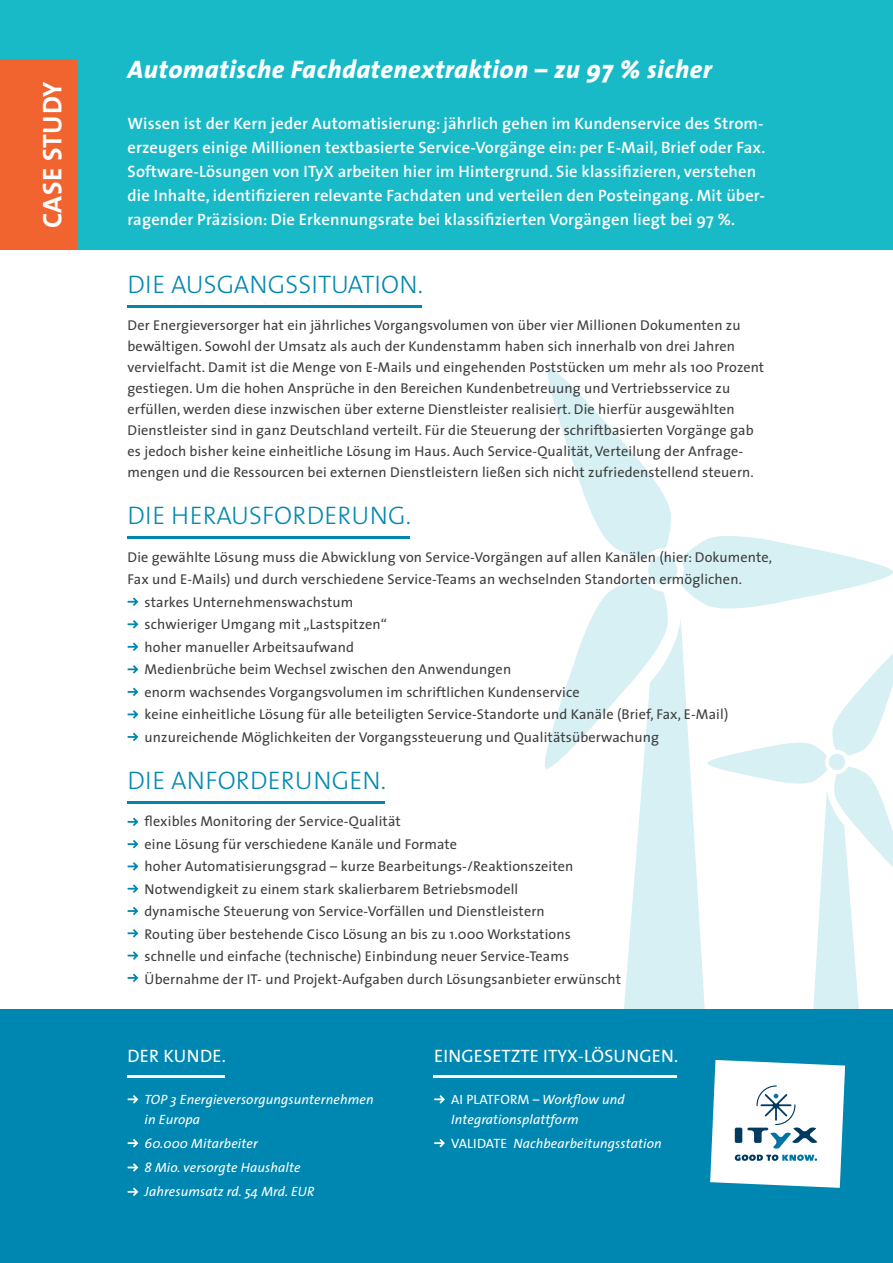
<style>
.page{position:relative;width:893px;height:1263px;background:#fff}
.page>*{position:absolute;margin:0;border:0;box-sizing:border-box;transform-origin:0 0}
.t1{font:27px "The Sans Bold Caps";letter-spacing:.015em;color:#fff}
.t2{font:300 25.5px "The Sans";letter-spacing:.005em;color:#0087b1}
.t3{font:italic 800 25.5px "The Sans";letter-spacing:.02em;color:#fff}
.t4{font:18px "The Sans";letter-spacing:.01em;color:#fff}
.t5{font:600 16.5px/24px "The Sans";letter-spacing:.01em;color:#fff}
.t6{font:14.25px/21px "The Sans";letter-spacing:.01em;color:#3e3e3f}
.t7{font:italic 13.5px/19.5px "The Sans";letter-spacing:.01em;color:#fff}
.s1{font-style:normal}
</style>
<div class="page">
<svg style="left:544px;top:369px;width:349px;height:640px"></svg>
<div style="left:0;top:0;width:893px;height:250px;background:#18bac7"></div>
<div style="left:0;top:1009px;width:893px;height:254px;background:#0087b1"></div>
<svg style="left:710px;top:1060px;width:135px;height:128px;background:#d8e8ee"></svg>
<hr style="left:128px;top:1075px;width:97px;height:2px;background:#fff">
<hr style="left:434px;top:1075px;width:243px;height:2px;background:#fff">
<svg style="left:434px;top:1095px;width:11px;height:8px"></svg>
<svg style="left:434px;top:1139px;width:11px;height:8px"></svg>
<svg style="left:128px;top:1095px;width:10px;height:8px"></svg>
<svg style="left:128px;top:1139px;width:10px;height:8px"></svg>
<svg style="left:128px;top:1163px;width:10px;height:8px"></svg>
<svg style="left:128px;top:1188px;width:10px;height:8px"></svg>
<hr style="left:128px;top:305px;width:294px;height:2px;background:#0087b1">
<div style="left:0;top:60px;width:76px;height:190px;background:#f2642f"></div>
<svg style="left:128px;top:620px;width:10px;height:8px"></svg>
<svg style="left:128px;top:688px;width:10px;height:8px"></svg>
<svg style="left:128px;top:598px;width:10px;height:8px"></svg>
<svg style="left:128px;top:643px;width:10px;height:8px"></svg>
<svg style="left:128px;top:710px;width:10px;height:8px"></svg>
<svg style="left:128px;top:665px;width:10px;height:8px"></svg>
<svg style="left:128px;top:733px;width:10px;height:8px"></svg>
<hr style="left:128px;top:537px;width:282px;height:2px;background:#0087b1">
<svg style="left:128px;top:818px;width:10px;height:8px"></svg>
<svg style="left:128px;top:840px;width:10px;height:8px"></svg>
<hr style="left:128px;top:801px;width:257px;height:2px;background:#0087b1">
<svg style="left:128px;top:862px;width:10px;height:8px"></svg>
<svg style="left:128px;top:907px;width:10px;height:8px"></svg>
<svg style="left:128px;top:929px;width:10px;height:8px"></svg>
<svg style="left:128px;top:951px;width:10px;height:9px"></svg>
<svg style="left:128px;top:974px;width:10px;height:8px"></svg>
<svg style="left:128px;top:884px;width:10px;height:9px"></svg>
<h1 class="t1" style="left:30px;top:228px;width:148px;rotate:-90deg">CASE STUDY</h1>
<h2 class="t3" style="left:128px;top:48px;width:586px">Automatische Fachdatenextraktion – zu 97 % sicher</h2>
<p class="t5" style="left:128px;top:111px;width:639px">Wissen ist der Kern jeder Automatisierung: jährlich gehen im Kundenservice des Strom&shy;erzeugers einige Millionen textbasierte Service-Vorgänge ein: per E-Mail, Brief oder Fax.<br>Software-Lösungen von ITyX arbeiten hier im Hintergrund. Sie klassifizieren, verstehen die Inhalte, identifizieren relevante Fachdaten und verteilen den Posteingang. Mit über-- ragender Präzision: Die Erkennungsrate bei klassifizierten Vorgängen liegt bei 97 %.</p>
<h2 class="t2" style="left:128px;top:263px;width:297px">DIE AUSGANGSSITUATION.</h2>
<p class="t6" style="left:128px;top:314px;width:638px">Der Energieversorger hat ein jährliches Vorgangsvolumen von über vier Millionen Dokumenten zu bewältigen. Sowohl der Umsatz als auch der Kundenstamm haben sich innerhalb von drei Jahren vervielfacht. Damit ist die Menge von E-Mails und eingehenden Poststücken um mehr als 100 Prozent gestiegen. Um die hohen Ansprüche in den Bereichen Kundenbetreuung und Vertriebsservice zu erfüllen, werden diese inzwischen über externe Dienstleister realisiert. Die hierfür ausgewählten Dienstleister sind in ganz Deutschland verteilt. Für die Steuerung der schriftbasierten Vorgänge gab es jedoch bisher keine einheitliche Lösung im Haus. Auch Service-Qualität, Verteilung der Anfrage&shy;mengen und die Ressourcen bei externen Dienstleistern ließen sich nicht zufriedenstellend steuern.</p>
<h2 class="t2" style="left:128px;top:494px;width:285px">DIE HERAUSFORDERUNG.</h2>
<p class="t6" style="left:128px;top:546px;width:646px">Die gewählte Lösung muss die Abwicklung von Service-Vorgängen auf allen Kanälen (hier: Dokumente,</p>
<p class="t6" style="left:128px;top:568px;width:616px">Fax und E-Mails) und durch verschiedene Service-Teams an wechselnden Standorten ermöglichen.</p>
<p class="t6" style="left:145px;top:591px;width:210px">starkes Unternehmenswachstum</p>
<p class="t6" style="left:145px;top:613px;width:244px">schwieriger Umgang mit „Lastspitzen“</p>
<p class="t6" style="left:145px;top:636px;width:211px">hoher manueller Arbeitsaufwand</p>
<p class="t6" style="left:145px;top:658px;width:368px">Medienbrüche beim Wechsel zwischen den Anwendungen</p>
<p class="t6" style="left:145px;top:681px;width:437px">enorm wachsendes Vorgangsvolumen im schriftlichen Kundenservice</p>
<p class="t6" style="left:145px;top:703px;width:585px">keine einheitliche Lösung für alle beteiligten Service-Standorte und Kanäle (Brief, Fax, E-Mail)</p>
<p class="t6" style="left:145px;top:726px;width:516px">unzureichende Möglichkeiten der Vorgangssteuerung und Qualitätsüberwachung</p>
<h2 class="t2" style="left:128px;top:759px;width:260px">DIE ANFORDERUNGEN.</h2>
<p class="t6" style="left:145px;top:810px;width:478px;line-height:22.5px">flexibles Monitoring der Service-Qualität<br>eine Lösung für verschiedene Kanäle und Formate<br>hoher Automatisierungsgrad – kurze Bearbeitungs-/Reaktionszeiten Notwendigkeit zu einem stark skalierbarem Betriebsmodell<br>dynamische Steuerung von Service-Vorfällen und Dienstleistern<br>Routing über bestehende Cisco Lösung an bis zu 1.000 Workstations schnelle und einfache (technische) Einbindung neuer Service-Teams Übernahme der IT- und Projekt-Aufgaben durch Lösungsanbieter erwünscht</p>
<p class="t4" style="left:128px;top:1041px;width:100px">DER KUNDE.</p>
<p class="t7" style="left:145px;top:1089px;width:231px">TOP 3 Energieversorgungsunternehmen in Europa</p>
<p class="t7" style="left:145px;top:1130px;width:171px;line-height:24px">60.000 Mitarbeiter<br>8 Mio. versorgte Haushalte<br>Jahresumsatz rd. 54 Mrd. EUR</p>
<p class="t4" style="left:434px;top:1041px;width:245px">EINGESETZTE ITYX-LÖSUNGEN.</p>
<p class="t7" style="left:451px;top:1089px;width:175px"><span class="s1">AI PLATFORM</span> – Workflow und<br>Integrationsplattform</p>
<p class="t7" style="left:451px;top:1133px;width:212px"><span class="s1">VALIDATE</span> Nachbearbeitungsstation</p>
</div>
